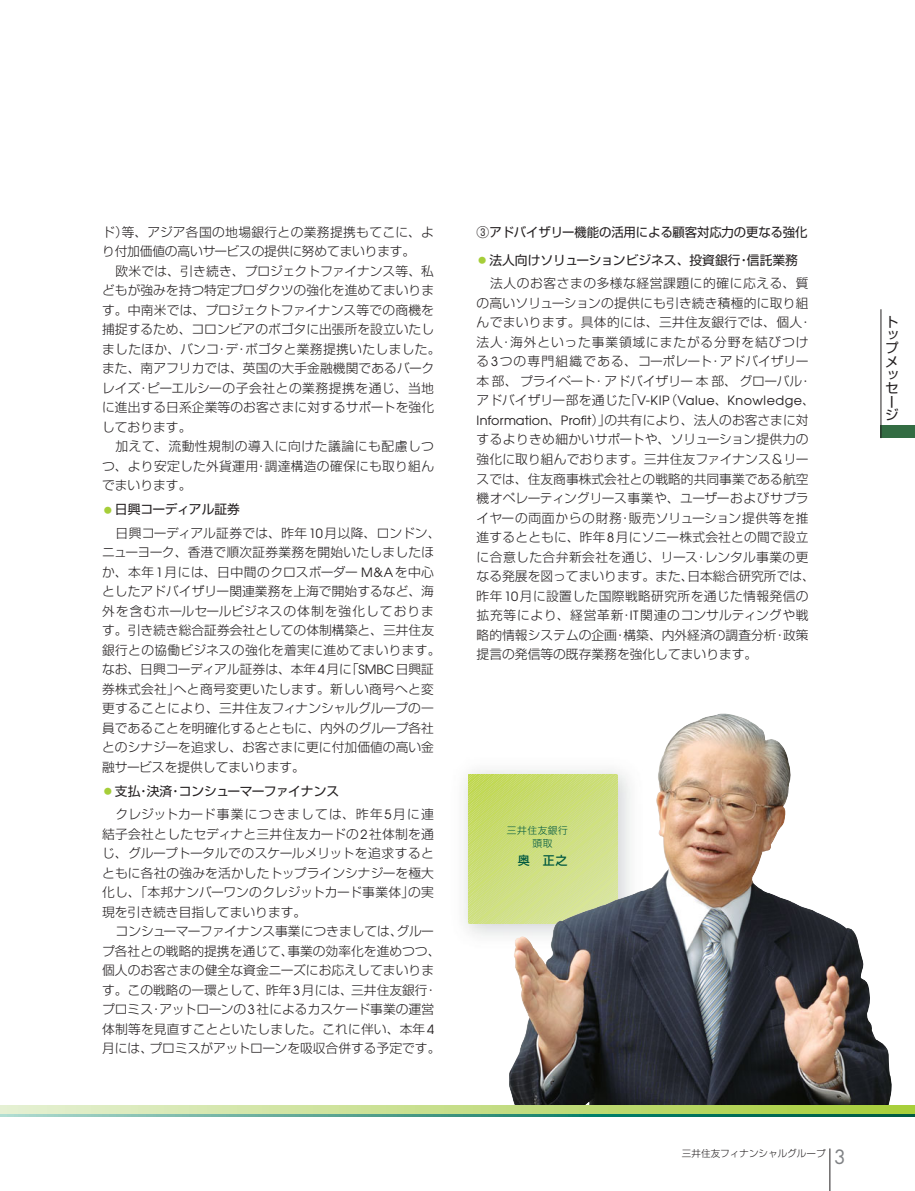
<style>
.page{position:relative;width:915px;height:1191px;background:#fff}
.page>*{position:absolute;margin:0;border:0;box-sizing:border-box;transform-origin:0 0}
.t1{font:19.2px "Futura";color:#808285}
.t2{font:13.5px/13.2px "Shin Go Pr 6 N Regular 90 pv RKSJ V";color:#231f20}
.t3{font:12.75px/19.5px "Shin Go Pr 6 Light 90 pv RKSJ H";color:#231f20}
.t4{font:12.75px/19.5px "Shin Go Pr 6 Light 90 pv RKSJ H";letter-spacing:.025em;color:#231f20}
.t5{font:12.75px "Shin Go Pr 6 N Regular 90 pv RKSJ V";letter-spacing:-.01em;color:#231f20}
.t6{font:12.75px "Avant Garde";letter-spacing:.04em;color:#231f20}
.t7{font:12px "Shin Go Pr 6 N Medium 90 pv RKSJ H";color:#005840}
.t8{font:9.75px/13.5px "Shin Go Pr 6 Light 90 pv RKSJ H";letter-spacing:.05em;color:#005840;text-align:center}
.t9{font:9.6px "Shin Go Pr 6 N Light 90 pv RKSJ H";color:#231f20}
.s1{font-family:"Avant Garde";font-size:19.2px;color:#a6ce39}
.s2{font-family:"Avant Garde"}
.s3{font-family:"Shin Go Pr 6 Light 90 pv RKSJ H"}
</style>
<div class="page">
<hr style="left:829px;top:1148px;width:1px;height:43px;background:#231f20">
<div style="left:880px;top:425px;width:34px;height:13px;background:#336c43"></div>
<hr style="left:880px;top:309px;width:1px;height:129px;background:#231f20">
<img style="left:464px;top:770px;width:44px;height:166px">
<svg style="left:468px;top:774px;width:40px;height:149px;background:#c9dc72"></svg>
<img style="left:508px;top:736px;width:384px;height:370px">
<svg style="left:0;top:1106px;width:914px;height:8px;background:#c5de87"></svg>
<p class="t3" style="left:102px;top:224px;width:333px">ド）等、アジア各国の地場銀行との業務提携もてこに、より付加価値の高いサービスの提供に努めてまいります。</p>
<p class="t3" style="left:102px;top:263px;width:340px;text-indent:13px">欧米では、引き続き、プロジェクトファイナンス等、私どもが強みを持つ特定プロダクツの強化を進めてまいります。中南米では、プロジェクトファイナンス等での商機を捕捉するため、コロンビアのボゴタに出張所を設立いたしましたほか、バンコ・デ・ボゴタと業務提携いたしました。また、南アフリカでは、英国の大手金融機関であるバークレイズ・ピーエルシーの子会社との業務提携を通じ、当地に進出する日系企業等のお客さまに対するサポートを強化しております。</p>
<p class="t3" style="left:102px;top:438px;width:333px;text-align:justify;text-indent:13px">加えて、流動性規制の導入に向けた議論にも配慮しつつ、より安定した外貨運用・調達構造の確保にも取り組んでまいります。</p>
<p class="t5" style="left:102px;top:504px;width:139px"><span class="s1">•</span> 日興コーディアル証券</p>
<p class="t3" style="left:102px;top:525px;width:340px;text-indent:13px">日興コーディアル証券では、昨年<span class="s2">10</span>月以降、ロンドン、ニューヨーク、香港で順次証券業務を開始いたしましたほか、本年<span class="s2">1</span>月には、日中間のクロスボーダー <span class="s2">M&amp;A</span>を中心としたアドバイザリー関連業務を上海で開始するなど、海外を含むホールセールビジネスの体制を強化しております。引き続き総合証券会社としての体制構築と、三井住友銀行との協働ビジネスの強化を着実に進めてまいります。なお、日興コーディアル証券は、本年<span class="s2">4</span>月に「<span class="s2">SMBC</span>日興証券株式会社」へと商号変更いたします。新しい商号へと変更することにより、三井住友フィナンシャルグループの一員であることを明確化するとともに、内外のグループ各社とのシナジーを追求し、お客さまに更に付加価値の高い金融サービスを提供してまいります。</p>
<p class="t5" style="left:102px;top:786px;width:238px"><span class="s1">•</span> 支払・決済・コンシューマーファイナンス</p>
<p class="t3" style="left:102px;top:806px;width:333px;text-align:justify;text-indent:14px">クレジットカード事業につきましては、昨年<span class="s2">5</span>月に連結子会社としたセディナと三井住友カードの<span class="s2">2</span>社体制を通じ、グループトータルでのスケールメリットを追求するとともに各社の強みを活かしたトップラインシナジーを極大化し、「本邦ナンバーワンのクレジットカード事業体」の実現を引き続き目指してまいります。</p>
<p class="t3" style="left:102px;top:923px;width:340px;text-align:center">コンシューマーファイナンス事業につきましては、グルー<br>プ各社との戦略的提携を通じて、事業の効率化を進めつつ、個人のお客さまの健全な資金ニーズにお応えしてまいります。この戦略の一環として、昨年<span class="s2">3</span>月には、三井住友銀行・プロミス・アットローンの<span class="s2">3</span>社によるカスケード事業の運営体制等を見直すことといたしました。これに伴い、本年<span class="s2">4</span>月には、プロミスがアットローンを吸収合併する予定です。</p>
<p class="t5" style="left:476px;top:227px;width:332px">③アドバイザリー機能の活用による顧客対応力の更なる強化</p>
<p class="t5" style="left:476px;top:255px;width:323px"><span class="s1">•</span> 法人向けソリューションビジネス、投資銀行・信託業務</p>
<p class="t4" style="left:476px;top:276px;width:336px;text-indent:13px">法人のお客さまの多様な経営課題に的確に応える、質の高いソリューションの提供にも引き続き積極的に取り組んでまいります。具体的には、三井住友銀行では、個人・法人・海外といった事業領域にまたがる分野を結びつける<span class="s2">3</span>つの専門組織である、コーポレート・アドバイザリー本部、プライベート・アドバイザリー本部、グローバル・</p>
<p class="t6" style="left:476px;top:396px;width:340px"><span class="s3">アドバイザリー部を通じた「</span>V-KIP<span class="s3">（</span>Value<span class="s3">、</span>Knowledge<span class="s3">、</span></p>
<p class="t3" style="left:476px;top:412px;width:340px"><span class="s2">Information</span>、<span class="s2">Profit</span>）」の共有により、法人のお客さまに対するよりきめ細かいサポートや、ソリューション提供力の強化に取り組んでおります。三井住友ファイナンス＆リースでは、住友商事株式会社との戦略的共同事業である航空機オペレーティングリース事業や、ユーザーおよびサプライヤーの両面からの財務・販売ソリューション提供等を推進するとともに、昨年<span class="s2">8</span>月にソニー株式会社との間で設立に合意した合弁新会社を通じ、リース・レンタル事業の更なる発展を図ってまいります。また、日本総合研究所では、昨年<span class="s2">10</span>月に設置した国際戦略研究所を通じた情報発信の拡充等により、経営革新・<span class="s2">IT</span>関連のコンサルティングや戦略的情報システムの企画・構築、内外経済の調査分析・政策提言の発信等の既存業務を強化してまいります。</p>
<p class="t8" style="left:507px;top:824px;width:73px">三井住友銀行　頭取</p>
<p class="t7" style="left:517px;top:856px;width:51px">奥　正之</p>
<p class="t2" style="left:884px;top:317px;width:15px">トップメッセージ</p>
<p class="t9" style="left:681px;top:1149px;width:145px">三井住友フィナンシャルグループ</p>
<h1 class="t1" style="left:833px;top:1148px;width:13px">3</h1>
</div>
